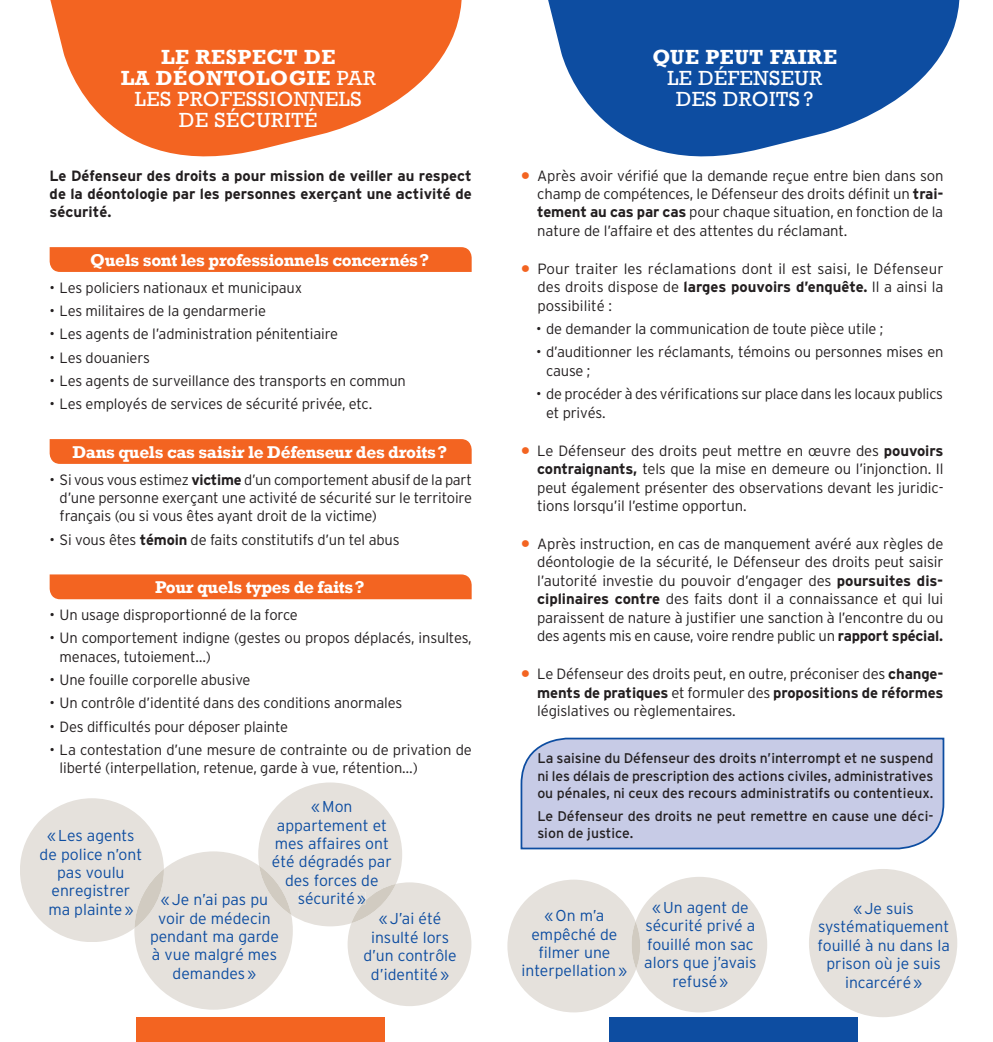
<style>
.page{position:relative;width:993px;height:1042px;background:#fff}
.page>*{position:absolute;margin:0;border:0;box-sizing:border-box;transform-origin:0 0}
.t1{font:21px/21px "Rockwell";letter-spacing:.025em;color:#fff;text-align:center}
.t2{font:700 21px "Rockwell";letter-spacing:.025em;color:#fff}
.t3{font:700 17.5px "Rockwell";letter-spacing:-.02em;color:#fff}
.t4{font:300 15.75px/18.4px "Interstate";color:#0d4da1;text-align:center}
.t5{font:300 15.75px "Interstate";color:#09458e}
.t6{font:300 14.88px/18.4px "Interstate";letter-spacing:-.01em;color:#231f20;text-align:justify}
.t7{font:700 14.88px/18.4px "Interstate";color:#231f20;text-align:justify}
.t8{font:14px/17.5px "Interstate";color:#231f20;text-align:justify}
.s1{font-weight:700}
.s2{font-weight:900;color:#f36421}
</style>
<div class="page">
<div style="left:136px;top:1017px;width:248px;height:25px;background:#f36421"></div>
<div style="left:609px;top:1017px;width:248px;height:25px;background:#0d4da1"></div>
<svg style="left:50px;top:0;width:412px;height:157px;fill:#f36421"></svg>
<svg style="left:548px;top:0;width:412px;height:157px;fill:#0d4da1"></svg>
<svg style="left:50px;top:247px;width:421px;height:25px;background:#f36523"></svg>
<svg style="left:50px;top:439px;width:421px;height:25px;background:#f36523"></svg>
<div style="left:50px;top:574px;width:421px;height:25px;background:#f36421"></div>
<div style="left:808px;top:869px;width:148px;height:148px;background:#e5e1dc;border-radius:50%"></div>
<svg style="left:20px;top:782px;width:451px;height:227px"></svg>
<svg style="left:507px;top:877px;width:260px;height:135px"></svg>
<svg style="left:631px;top:921px;width:9px;height:48px"></svg>
<svg style="left:520px;top:737px;width:424px;height:113px;background:#c1c7e4"></svg>
<h1 class="t1" style="left:121px;top:47px;width:256px"><span class="s1">LE RESPECT DE<br>LA DÉONTOLOGIE</span> PAR<br>LES PROFESSIONNELS<br>DE SÉCURITÉ</h1>
<h1 class="t2" style="left:652px;top:44px;width:186px">QUE PEUT FAIRE</h1>
<h1 class="t1" style="left:667px;top:68px;width:156px">LE DÉFENSEUR<br>DES DROITS ?</h1>
<p class="t7" style="left:50px;top:166px;width:423px">Le Défenseur des droits a pour mission de veiller au respect de la déontologie par les personnes exerçant une activité de sécurité.</p>
<p class="t6" style="left:537px;top:166px;width:407px;text-indent:-16px"><span class="s2">•</span> Après avoir vérifié que la demande reçue entre bien dans son champ de compétences, le Défenseur des droits définit un <span class="s1">trai&shy;tement au cas par cas</span> pour chaque situation, en fonction de la nature de l’affaire et des attentes du réclamant.</p>
<p class="t6" style="left:537px;top:259px;width:407px;text-indent:-16px"><span class="s2">•</span> Pour traiter les réclamations dont il est saisi, le Défenseur des droits dispose de <span class="s1">larges pouvoirs d’enquête.</span> Il a ainsi la possibilité :</p>
<p class="t6" style="left:536px;top:319px;width:348px">• de demander la communication de toute pièce utile ;</p>
<p class="t6" style="left:546px;top:343px;width:399px;text-indent:-10px">• d’auditionner les réclamants, témoins ou personnes mises en cause ;</p>
<p class="t6" style="left:546px;top:384px;width:398px;text-indent:-10px">• de procéder à des vérifications sur place dans les locaux publics et privés.</p>
<p class="t6" style="left:537px;top:441px;width:407px;text-indent:-16px"><span class="s2">•</span> Le Défenseur des droits peut mettre en œuvre des <span class="s1">pouvoirs contraignants,</span> tels que la mise en demeure ou l’injonction. Il peut également présenter des observations devant les juridic&shy;tions lorsqu’il l’estime opportun.</p>
<p class="t6" style="left:537px;top:534px;width:407px;text-indent:-16px"><span class="s2">•</span> Après instruction, en cas de manquement avéré aux règles de déontologie de la sécurité, le Défenseur des droits peut saisir l’autorité investie du pouvoir d’engager des <span class="s1">poursuites dis&shy;ciplinaires contre</span> des faits dont il a connaissance et qui lui paraissent de nature à justifier une sanction à l’encontre du ou des agents mis en cause, voire rendre public un <span class="s1">rapport spécial.</span></p>
<p class="t6" style="left:537px;top:665px;width:407px;text-indent:-16px"><span class="s2">•</span> Le Défenseur des droits peut, en outre, préconiser des <span class="s1">change&shy;ments de pratiques</span> et formuler des <span class="s1">propositions de réformes </span>législatives ou règlementaires.</p>
<p class="t3" style="left:90px;top:249px;width:340px">Quels sont les professionnels concernés ?</p>
<p class="t6" style="left:50px;top:278px;width:254px">• Les policiers nationaux et municipaux</p>
<p class="t6" style="left:50px;top:301px;width:218px">• Les militaires de la gendarmerie</p>
<p class="t6" style="left:50px;top:325px;width:290px">• Les agents de l’administration pénitentiaire</p>
<p class="t6" style="left:50px;top:348px;width:102px">• Les douaniers</p>
<p class="t6" style="left:50px;top:371px;width:358px">• Les agents de surveillance des transports en commun</p>
<p class="t6" style="left:50px;top:395px;width:324px">• Les employés de services de sécurité privée, etc.</p>
<p class="t3" style="left:72px;top:441px;width:376px">Dans quels cas saisir le Défenseur des droits ?</p>
<p class="t6" style="left:60px;top:470px;width:414px;text-indent:-10px">• Si vous vous estimez <span class="s1">victime</span> d’un comportement abusif de la part d’une personne exerçant une activité de sécurité sur le territoire français (ou si vous êtes ayant droit de la victime)</p>
<p class="t6" style="left:50px;top:530px;width:351px">• Si vous êtes <span class="s1">témoin</span> de faits constitutifs d’un tel abus</p>
<p class="t3" style="left:155px;top:576px;width:211px">Pour quels types de faits ?</p>
<p class="t6" style="left:50px;top:605px;width:250px">• Un usage disproportionné de la force</p>
<p class="t6" style="left:60px;top:629px;width:413px;text-indent:-10px">• Un comportement indigne (gestes ou propos déplacés, insultes, menaces, tutoiement…)</p>
<p class="t6" style="left:50px;top:670px;width:202px">• Une fouille corporelle abusive</p>
<p class="t6" style="left:50px;top:694px;width:354px">• Un contrôle d’identité dans des conditions anormales</p>
<p class="t6" style="left:50px;top:717px;width:240px">• Des difficultés pour déposer plainte</p>
<p class="t6" style="left:60px;top:740px;width:413px;text-indent:-10px">• La contestation d’une mesure de contrainte ou de privation de liberté (interpellation, retenue, garde à vue, rétention…)</p>
<p class="t8" style="left:537px;top:749px;width:397px">La saisine du Défenseur des droits n’interrompt et ne suspend ni les délais de prescription des actions civiles, administratives ou pénales, ni ceux des recours administratifs ou contentieux.</p>
<p class="t8" style="left:537px;top:807px;width:397px">Le Défenseur des droits ne peut remettre en cause une déci&shy;sion de justice.</p>
<p class="t4" style="left:272px;top:797px;width:121px">« Mon appartement et mes affaires ont été dégradés par des forces de</p>
<p class="t4" style="left:150px;top:890px;width:130px">« Je n’ai pas pu voir de médecin pendant ma garde à vue malgré mes demandes »</p>
<p class="t4" style="left:40px;top:826px;width:104px">« Les agents de police n’ont pas voulu enregistrer ma plainte »</p>
<p class="t5" style="left:297px;top:889px;width:70px">sécurité »</p>
<p class="t4" style="left:363px;top:909px;width:95px">« J’ai été insulté lors d’un contrôle d’identité »</p>
<p class="t4" style="left:644px;top:898px;width:114px">« Un agent de sécurité privé a fouillé mon sac alors que j’avais refusé »</p>
<p class="t4" style="left:521px;top:906px;width:107px">« On m’a empêché de filmer une interpellation »</p>
<p class="t4" style="left:817px;top:899px;width:134px">« Je suis systématiquement fouillé à nu dans la prison où je suis incarcéré »</p>
</div>
